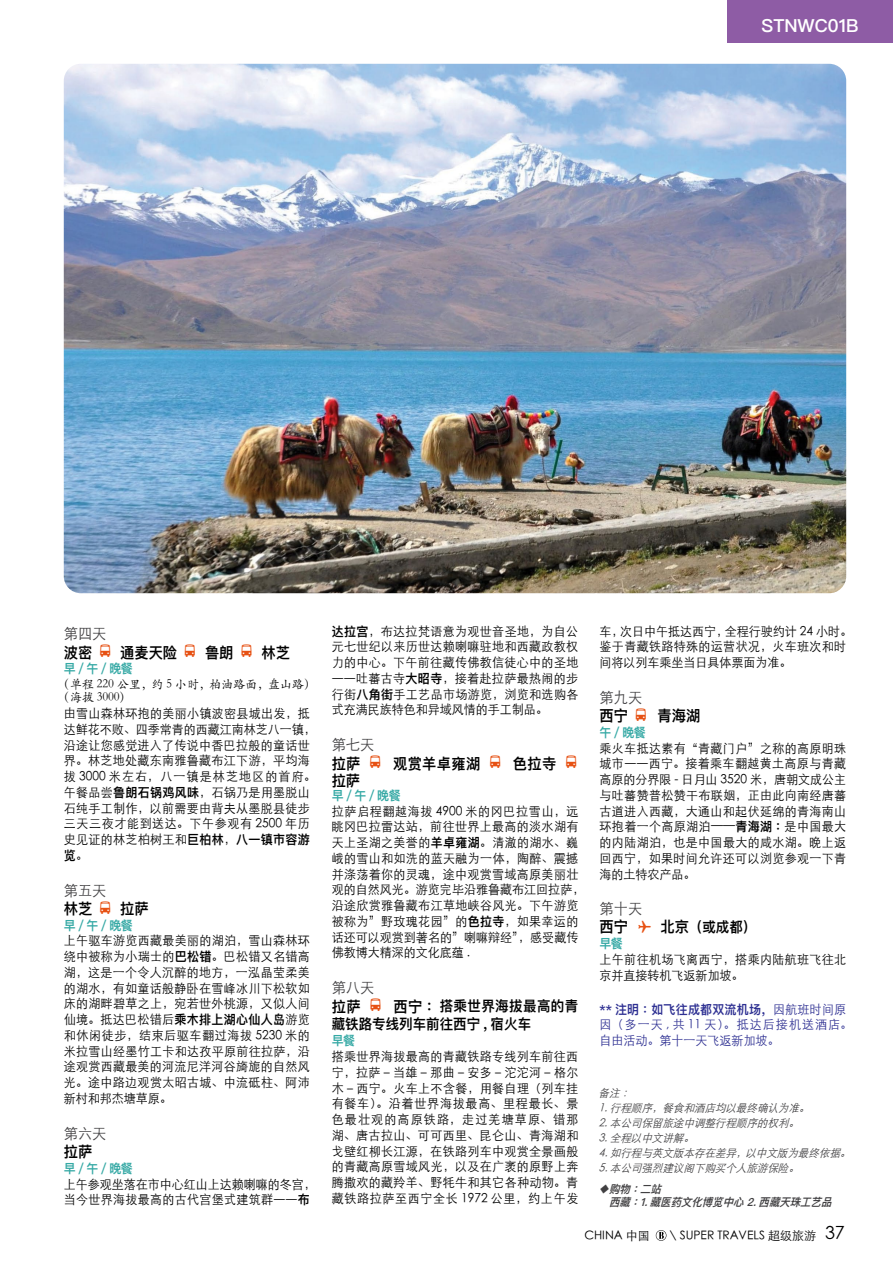
<style>
.page{position:relative;width:893px;height:1263px;background:#fff}
.page>*{position:absolute;margin:0;border:0;box-sizing:border-box;transform-origin:0 0}
.t1{font:600 18px "Ping Fang HK";color:#fff}
.t2{font:600 15.15px "Ping Fang SC";color:#000;scale:.94 1}
.t3{font:300 15.15px "ST Heiti SC";color:#414042;scale:.94 1}
.t4{font:600 14.25px/17.7px "Ping Fang SC";color:#000;scale:.94 1}
.t5{font:300 12.75px/15.8px "ST Heiti SC";letter-spacing:.03em;color:#000;text-align:justify;scale:.94 1}
.t6{font:300 12.75px/15.8px "ST Heiti SC";color:#000;scale:.94 1}
.t7{font:300 12.75px/15.8px "ST Heiti SC";color:#2e3092;scale:.94 1}
.t8{font:600 12.75px "Ping Fang HK";letter-spacing:-.05em;color:#36a9a5;scale:.94 1}
.t9{font:12.75px/13.5px "ST Kaiti SC";color:#000;scale:.94 1}
.t10{font:600 12.75px "Ping Fang SC";letter-spacing:.015em;color:#2e3092;scale:.94 1}
.t11{font:600 12.75px "Ping Fang SC";color:#000;scale:.94 1}
.t12{font:300 12px "ST Heiti SC";color:#000}
.t13{font:italic 300 11.1px "ST Heiti SC";color:#414042;scale:.94 1}
.t14{font:italic 600 11.1px/13.5px "Ping Fang SC";color:#414042;scale:.93 1}
.s1{font-family:"Ping Fang SC";font-weight:600}
.s2{font-family:"ST Heiti SC";font-weight:300}
.s3{font-size:15.15px}
.s4{color:#e75113}
.s5{font-size:18px}
</style>
<div class="page">
<div style="left:727px;top:0;width:166px;height:43px;background:#8e5ca5"></div>
<svg style="left:656px;top:1230px;width:10px;height:11px"></svg>
<img style="left:64px;top:64px;width:782px;height:529px">
<h1 class="t1" style="left:762px;top:14px;width:98px">STNWC01B</h1>
<p class="t3" style="left:64px;top:621px;width:47px">第四天</p>
<p class="t2" style="left:64px;top:643px;width:32px">波密</p>
<p class="t2" style="left:120px;top:643px;width:62px">通麦天险</p>
<p class="t2" style="left:205px;top:643px;width:32px">鲁朗</p>
<p class="t2" style="left:261px;top:643px;width:32px">林芝</p>
<p class="t8" style="left:64px;top:661px;width:75px">早/午/晚餐</p>
<p class="t9" style="left:58px;top:677px;width:276px">（单程 220 公里，约 5 小时，柏油路面，盘山路）（海拔 3000）</p>
<p class="t5" style="left:64px;top:704px;width:270px;text-align:left">由雪山森林环抱的美丽小镇波密县城出发，抵达鲜花不败、四季常青的西藏江南林芝八一镇，沿途让您感觉进入了传说中香巴拉般的童话世界。林芝地处藏东南雅鲁藏布江下游，平均海拔 3000 米左右，八一镇是林芝地区的首府。午餐品尝<span class="s1">鲁朗石锅鸡风味</span>，石锅乃是用墨脱山石纯手工制作，以前需要由背夫从墨脱县徒步三天三夜才能到送达。下午参观有 2500 年历史见证的林芝柏树王和<span class="s1">巨柏林</span>，<span class="s1">八一镇市容游</span></p>
<p class="t11" style="left:64px;top:847px;width:27px">览<span class="s2">。</span></p>
<p class="t3" style="left:64px;top:877px;width:47px">第五天</p>
<p class="t2" style="left:64px;top:899px;width:32px">林芝</p>
<p class="t2" style="left:120px;top:899px;width:32px">拉萨</p>
<p class="t8" style="left:64px;top:917px;width:75px">早/午/晚餐</p>
<p class="t5" style="left:64px;top:932px;width:263px">上午驱车游览西藏最美丽的湖泊，雪山森林环绕中被称为小瑞士的<span class="s1">巴松错</span>。巴松错又名错高湖，这是一个令人沉醉的地方，一泓晶莹柔美的湖水，有如童话般静卧在雪峰冰川下松软如床的湖畔碧草之上，宛若世外桃源，又似人间仙境。抵达巴松错后<span class="s1">乘木排上湖心仙人岛</span>游览和休闲徒步，结束后驱车翻过海拔 5230 米的米拉雪山经墨竹工卡和达孜平原前往拉萨，沿途观赏西藏最美的河流尼洋河谷旖旎的自然风光。途中路边观赏太昭古城、中流砥柱、阿沛新村和邦杰塘草原。</p>
<p class="t3" style="left:64px;top:1120px;width:47px">第六天</p>
<p class="t2" style="left:64px;top:1142px;width:32px">拉萨</p>
<p class="t8" style="left:64px;top:1160px;width:75px">早/午/晚餐</p>
<p class="t6" style="left:64px;top:1175px;width:270px">上午参观坐落在市中心红山上达赖喇嘛的冬宫，当今世界海拔最高的古代宫堡式建筑群――<span class="s1">布</span></p>
<p class="t5" style="left:332px;top:622px;width:264px"><span class="s1">达拉宫</span>，布达拉梵语意为观世音圣地，为自公元七世纪以来历世达赖喇嘛驻地和西藏政教权力的中心。下午前往藏传佛教信徒心中的圣地――吐蕃古寺<span class="s1">大昭寺</span>，接着赴拉萨最热闹的步行街<span class="s1">八角街</span>手工艺品市场游览，浏览和选购各式充满民族特色和异域风情的手工制品。</p>
<p class="t3" style="left:332px;top:732px;width:47px">第七天</p>
<p class="t2" style="left:332px;top:754px;width:32px">拉萨</p>
<p class="t2" style="left:393px;top:754px;width:94px">观赏羊卓雍湖</p>
<p class="t2" style="left:513px;top:754px;width:48px">色拉寺</p>
<p class="t2" style="left:332px;top:771px;width:32px">拉萨</p>
<p class="t8" style="left:332px;top:787px;width:75px">早/午/晚餐</p>
<p class="t5" style="left:332px;top:802px;width:270px;text-align:left">拉萨启程翻越海拔 4900 米的冈巴拉雪山，远眺冈巴拉雷达站，前往世界上最高的淡水湖有天上圣湖之美誉的<span class="s1">羊卓雍湖</span>。清澈的湖水、巍峨的雪山和如洗的蓝天融为一体，陶醉、震撼并涤荡着你的灵魂，途中观赏雪域高原美丽壮观的自然风光。游览完毕沿雅鲁藏布江回拉萨，沿途欣赏雅鲁藏布江草地峡谷风光。下午游览被称为”野玫瑰花园”的<span class="s1">色拉寺</span>，如果幸运的话还可以观赏到著名的”喇嘛辩经”，感受藏传佛教博大精深的文化底蕴 .</p>
<p class="t3" style="left:332px;top:975px;width:47px">第八天</p>
<p class="t2" style="left:332px;top:997px;width:32px">拉萨</p>
<p class="t4" style="left:332px;top:997px;width:264px;text-indent:62px"><span class="s3">西宁：</span>搭乘世界海拔最高的青藏铁路专线列车前往西宁 , 宿火车</p>
<p class="t8" style="left:332px;top:1033px;width:26px">早餐</p>
<p class="t5" style="left:332px;top:1047px;width:264px">搭乘世界海拔最高的青藏铁路专线列车前往西宁，拉萨－当雄－那曲－安多－沱沱河－格尔木－西宁。火车上不含餐，用餐自理（列车挂有餐车）。沿着世界海拔最高、里程最长、景色最壮观的高原铁路，走过羌塘草原、错那湖、唐古拉山、可可西里、昆仑山、青海湖和戈壁红柳长江源，在铁路列车中观赏全景画般的青藏高原雪域风光，以及在广袤的原野上奔腾撒欢的藏羚羊、野牦牛和其它各种动物。青藏铁路拉萨至西宁全长 1972 公里，约上午发</p>
<p class="t6" style="left:600px;top:622px;width:270px">车，次日中午抵达西宁，全程行驶约计 24 小时。鉴于青藏铁路特殊的运营状况，火车班次和时间将以列车乘坐当日具体票面为准。</p>
<p class="t3" style="left:600px;top:684px;width:47px">第九天</p>
<p class="t2" style="left:600px;top:706px;width:32px">西宁</p>
<p class="t2" style="left:658px;top:707px;width:47px">青海湖</p>
<p class="t8" style="left:600px;top:724px;width:51px">午/晚餐</p>
<p class="t5" style="left:600px;top:739px;width:264px">乘火车抵达素有“青藏门户”之称的高原明珠城市――西宁。接着乘车翻越黄土高原与青藏高原的分界限 - 日月山 3520 米，唐朝文成公主与吐蕃赞普松赞干布联姻，正由此向南经唐蕃古道进入西藏，大通山和起伏延绵的青海南山环抱着一个高原湖泊——<span class="s1">青海湖：</span>是中国最大的内陆湖泊，也是中国最大的咸水湖。晚上返回西宁，如果时间允许还可以浏览参观一下青海的土特农产品。</p>
<p class="t3" style="left:600px;top:896px;width:47px">第十天</p>
<p class="t4" style="left:600px;top:918px;width:168px"><span class="s3">西宁</span> <span class="s4">✈</span> <span class="s3">北京</span>（或成都）</p>
<p class="t8" style="left:600px;top:936px;width:26px">早餐</p>
<p class="t5" style="left:600px;top:950px;width:264px">上午前往机场飞离西宁，搭乘内陆航班飞往北京并直接转机飞返新加坡。</p>
<p class="t10" style="left:600px;top:1001px;width:264px">** 注明：如飞往成都双流机场，<span class="s2">因航班时间原</span></p>
<p class="t7" style="left:600px;top:1016px;width:270px">因（多一天 , 共 11 天）。抵达后接机送酒店。自由活动。第十一天飞返新加坡。</p>
<p class="t13" style="left:598px;top:1083px;width:43px">备注：</p>
<p class="t13" style="left:598px;top:1098px;width:231px">1. 行程顺序，餐食和酒店均以最终确认为准。</p>
<p class="t13" style="left:598px;top:1113px;width:219px">2. 本公司保留旅途中调整行程顺序的权利。</p>
<p class="t13" style="left:598px;top:1128px;width:108px">3. 全程以中文讲解。</p>
<p class="t13" style="left:598px;top:1143px;width:274px">4. 如行程与英文版本存在差异，以中文版为最终依据。</p>
<p class="t13" style="left:598px;top:1158px;width:219px">5. 本公司强烈建议阁下购买个人旅游保险。</p>
<p class="t14" style="left:609px;top:1182px;width:244px;text-indent:-11px">◆购物：二站<br>西藏：1. 藏医药文化博览中心 2. 西藏天珠工艺品</p>
<p class="t12" style="left:584px;top:1225px;width:67px">CHINA 中国</p>
<p class="t12" style="left:669px;top:1225px;width:177px">\ SUPER TRAVELS 超级旅游 <span class="s5">37</span></p>
</div>
